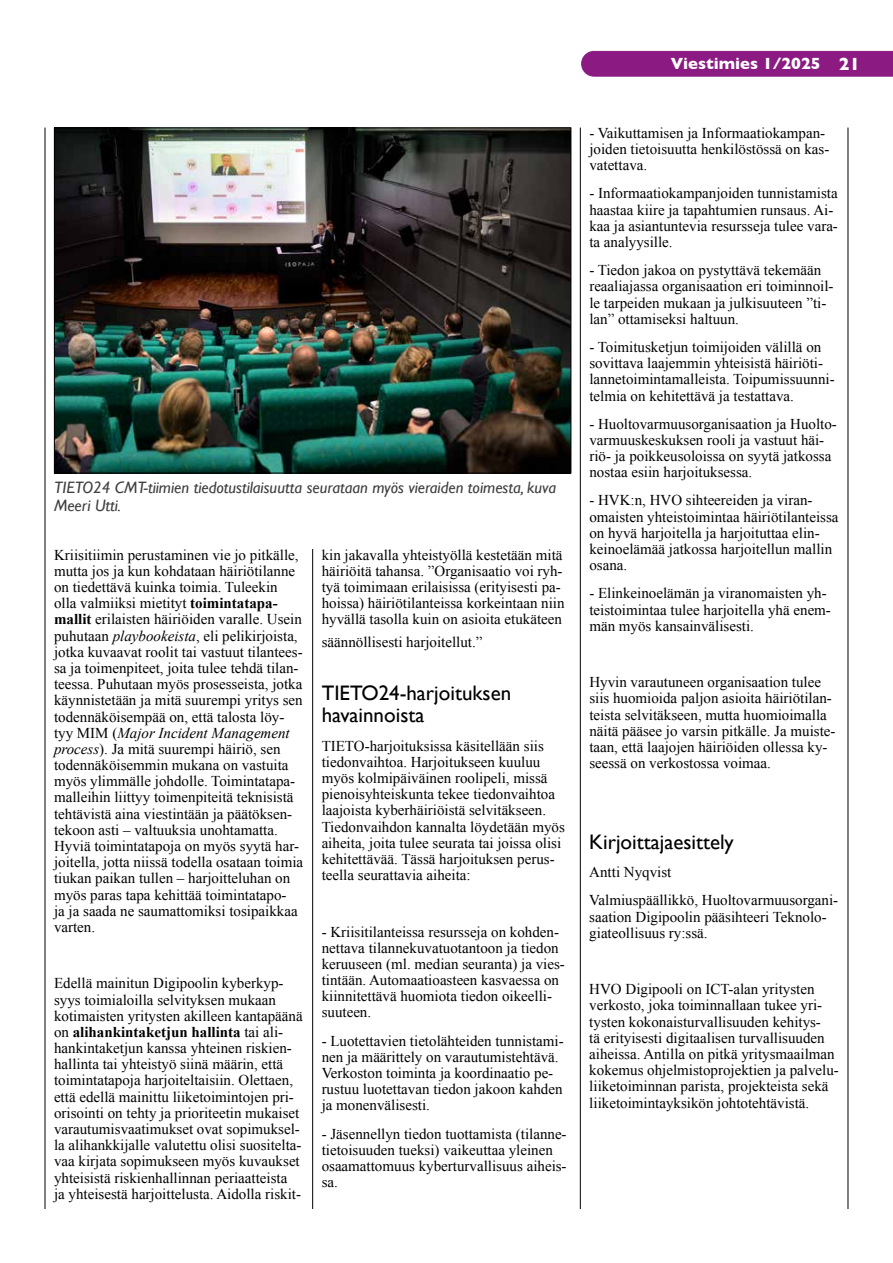
<style>
.page{position:relative;width:893px;height:1263px;background:#fff}
.page>*{position:absolute;margin:0;border:0;box-sizing:border-box;transform-origin:0 0}
.t1{font:21px/22.6px "Gill Sans";color:#000}
.t2{font:italic 16.5px/17.9px "Gill Sans";color:#3e3e3e}
.t3{font:700 16.5px "Gill Sans";color:#fff}
.t4{font:15px/16.2px "Times New Roman";color:#000}
.s1{font-size:18px}
.s2{font-weight:700}
.s3{font-style:italic}
</style>
<div class="page">
<div style="left:581px;top:51px;width:312px;height:26px;background:#8b1b82"></div>
<hr style="left:45px;top:128px;width:1px;height:1081px;background:#000">
<hr style="left:580px;top:128px;width:1px;height:1081px;background:#000">
<hr style="left:848px;top:128px;width:1px;height:1081px;background:#000">
<hr style="left:312px;top:549px;width:1px;height:660px;background:#000">
<img style="left:56px;top:130px;width:513px;height:341px">
<p class="t3" style="left:671px;top:50px;width:191px">Viestimies 1/2025 <span class="s1">21</span></p>
<p class="t2" style="left:54px;top:479px;width:504px">TIETO24 CMT-tiimien tiedotustilaisuutta seurataan myös vieraiden toimesta, kuva<br>Meeri Utti.</p>
<p class="t4" style="left:54px;top:546px;width:251px">Kriisitiimin perustaminen vie jo pitkälle, mutta jos ja kun kohdataan häiriötilanne on tiedettävä kuinka toimia. Tuleekin olla valmiiksi mietityt <span class="s2">toimintatapa&shy;mallit</span> erilaisten häiriöiden varalle. Usein puhutaan <span class="s3">playbookeista</span>, eli pelikirjoista, jotka kuvaavat roolit tai vastuut tilantees&shy;sa ja toimenpiteet, joita tulee tehdä tilan&shy;teessa. Puhutaan myös prosesseista, jotka käynnistetään ja mitä suurempi yritys sen todennäköisempää on, että talosta löy&shy;tyy MIM (<span class="s3">Major Incident Management process</span>). Ja mitä suurempi häiriö, sen todennäköisemmin mukana on vastuita myös ylimmälle johdolle. Toimintatapa&shy;malleihin liittyy toimenpiteitä teknisistä tehtävistä aina viestintään ja päätöksen&shy;tekoon asti – valtuuksia unohtamatta.<br>Hyviä toimintatapoja on myös syytä har&shy;joitella, jotta niissä todella osataan toimia tiukan paikan tullen – harjoitteluhan on myös paras tapa kehittää toimintatapo-<br>ja ja saada ne saumattomiksi tosipaikkaa varten.</p>
<p class="t4" style="left:54px;top:975px;width:250px">Edellä mainitun Digipoolin kyberkyp&shy;syys toimialoilla selvityksen mukaan kotimaisten yritysten akilleen kantapäänä on <span class="s2">alihankintaketjun hallinta</span> tai ali&shy;hankintaketjun kanssa yhteinen riskien&shy;hallinta tai yhteistyö siinä määrin, että toimintatapoja harjoiteltaisiin. Olettaen, että edellä mainittu liiketoimintojen pri&shy;orisointi on tehty ja prioriteetin mukaiset varautumisvaatimukset ovat sopimuksel&shy;la alihankkijalle valutettu olisi suositelta&shy;vaa kirjata sopimukseen myös kuvaukset yhteisistä riskienhallinnan periaatteista<br>ja yhteisestä harjoittelusta. Aidolla riskit-</p>
<p class="t4" style="left:322px;top:546px;width:244px">kin jakavalla yhteistyöllä kestetään mitä häiriöitä tahansa. ”Organisaatio voi ryh&shy;tyä toimimaan erilaisissa (erityisesti pa&shy;hoissa) häiriötilanteissa korkeintaan niin hyvällä tasolla kuin on asioita etukäteen</p>
<p class="t4" style="left:322px;top:634px;width:162px">säännöllisesti harjoitellut.”</p>
<h1 class="t1" style="left:322px;top:682px;width:191px">TIETO24-harjoituksen havainnoista</h1>
<p class="t4" style="left:322px;top:737px;width:245px">TIETO-harjoituksissa käsitellään siis tiedonvaihtoa. Harjoitukseen kuuluu myös kolmipäiväinen roolipeli, missä pienoisyhteiskunta tekee tiedonvaihtoa laajoista kyberhäiriöistä selvitäkseen.<br>Tiedonvaihdon kannalta löydetään myös aiheita, joita tulee seurata tai joissa olisi kehitettävää. Tässä harjoituksen perus&shy;teella seurattavia aiheita:</p>
<p class="t4" style="left:322px;top:923px;width:245px">- Kriisitilanteissa resursseja on kohden&shy;nettava tilannekuvatuotantoon ja tiedon keruuseen (ml. median seuranta) ja vies&shy;tintään. Automaatioasteen kasvaessa on kiinnitettävä huomiota tiedon oikeelli&shy;suuteen.</p>
<p class="t4" style="left:322px;top:1032px;width:244px">- Luotettavien tietolähteiden tunnistami&shy;nen ja määrittely on varautumistehtävä.<br>Verkoston toiminta ja koordinaatio pe&shy;rustuu luotettavan tiedon jakoon kahden ja monenvälisesti.</p>
<p class="t4" style="left:322px;top:1125px;width:246px">- Jäsennellyn tiedon tuottamista (tilanne&shy;tietoisuuden tueksi) vaikeuttaa yleinen osaamattomuus kyberturvallisuus aiheis&shy;sa.</p>
<p class="t4" style="left:589px;top:125px;width:241px">- Vaikuttamisen ja Informaatiokampan&shy;joiden tietoisuutta henkilöstössä on kas&shy;vatettava.</p>
<p class="t4" style="left:589px;top:185px;width:250px">- Informaatiokampanjoiden tunnistamista haastaa kiire ja tapahtumien runsaus. Ai&shy;kaa ja asiantuntevia resursseja tulee vara&shy;ta analyysille.</p>
<p class="t4" style="left:589px;top:262px;width:246px">- Tiedon jakoa on pystyttävä tekemään reaaliajassa organisaation eri toiminnoil&shy;le tarpeiden mukaan ja julkisuuteen ”ti&shy;lan” ottamiseksi haltuun.</p>
<p class="t4" style="left:589px;top:339px;width:247px">- Toimitusketjun toimijoiden välillä on sovittava laajemmin yhteisistä häiriöti&shy;lannetoimintamalleista. Toipumissuunni&shy;telmia on kehitettävä ja testattava.</p>
<p class="t4" style="left:589px;top:415px;width:249px">- Huoltovarmuusorganisaation ja Huolto&shy;varmuuskeskuksen rooli ja vastuut häi&shy;riö- ja poikkeusoloissa on syytä jatkossa nostaa esiin harjoituksessa.</p>
<p class="t4" style="left:589px;top:492px;width:251px">- HVK:n, HVO sihteereiden ja viran&shy;omaisten yhteistoimintaa häiriötilanteissa on hyvä harjoitella ja harjoituttaa elin&shy;keinoelämää jatkossa harjoitellun mallin osana.</p>
<p class="t4" style="left:589px;top:585px;width:243px">- Elinkeinoelämän ja viranomaisten yh&shy;teistoimintaa tulee harjoitella yhä enem&shy;män myös kansainvälisesti.</p>
<p class="t4" style="left:589px;top:674px;width:248px">Hyvin varautuneen organisaation tulee siis huomioida paljon asioita häiriötilan&shy;teista selvitäkseen, mutta huomioimalla näitä pääsee jo varsin pitkälle. Ja muiste&shy;taan, että laajojen häiriöiden ollessa ky&shy;seessä on verkostossa voimaa.</p>
<h1 class="t1" style="left:589px;top:831px;width:146px">Kirjoittajaesittely</h1>
<p class="t4" style="left:589px;top:858px;width:250px;line-height:28.2px">Antti Nyqvist<br>Valmiuspäällikkö, Huoltovarmuusorgani-</p>
<p class="t4" style="left:589px;top:908px;width:239px">saation Digipoolin pääsihteeri Teknolo&shy;giateollisuus ry:ssä.</p>
<p class="t4" style="left:589px;top:981px;width:251px">HVO Digipooli on ICT-alan yritysten verkosto, joka toiminnallaan tukee yri&shy;tysten kokonaisturvallisuuden kehitys-<br>tä erityisesti digitaalisen turvallisuuden aiheissa. Antilla on pitkä yritysmaailman kokemus ohjelmistoprojektien ja palvelu&shy;liiketoiminnan parista, projekteista sekä liiketoimintayksikön johtotehtävistä.</p>
</div>
